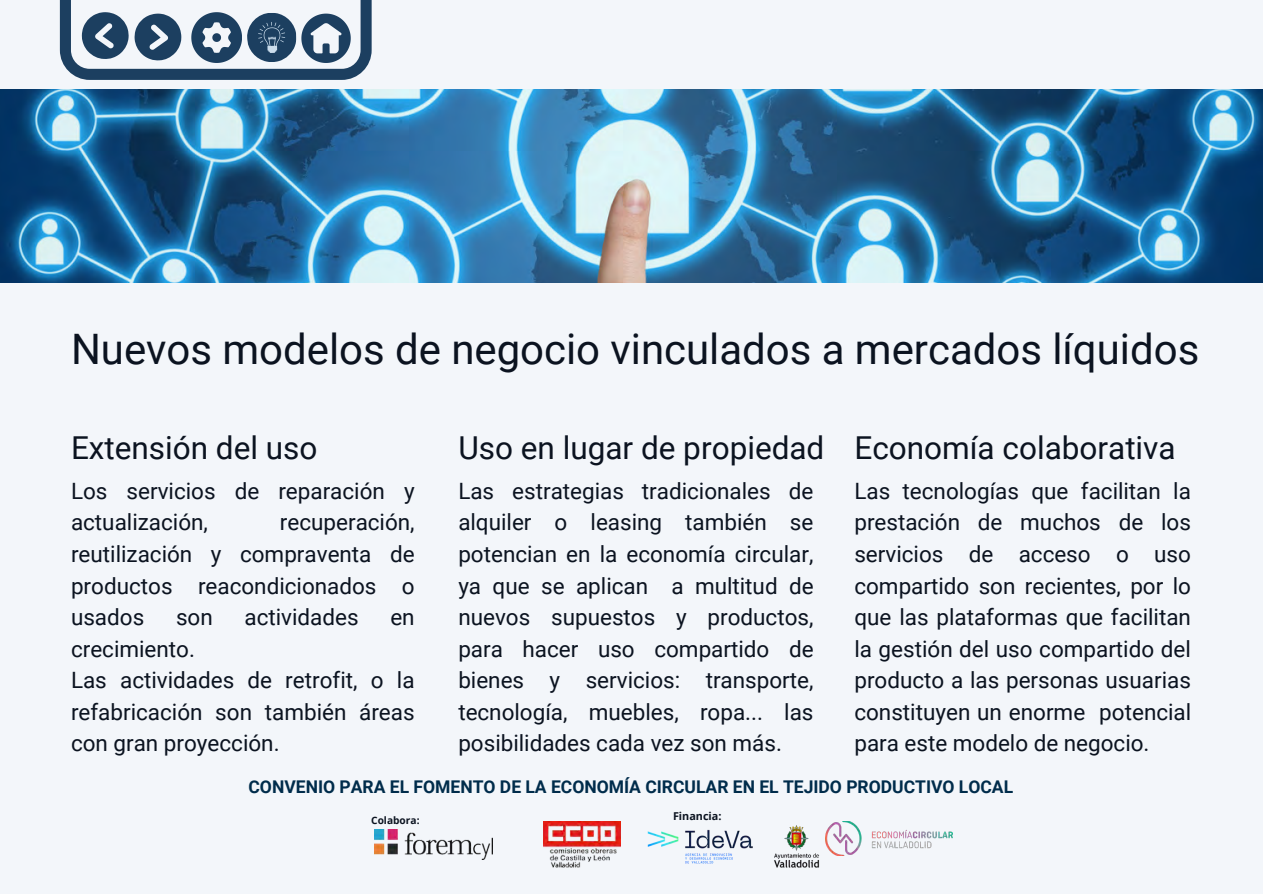
<style>
.page{position:relative;width:1263px;height:894px;background:#fff}
.page>*{position:absolute;margin:0;border:0;box-sizing:border-box;transform-origin:0 0}
.t1{font:42px "Roboto";color:#0b1320}
.t2{font:31.5px "Roboto";color:#0b1320}
.t3{font:22.5px/31.5px "Roboto";color:#0b1320;text-align:justify}
.t4{font:700 17.55px "Roboto";color:#002c4b}
.t5{font:700 10.8px "Open Sans";color:#0b1320}
.t6{font:700 10.2px "Open Sans";color:#0b1320}
</style>
<div class="page">
<div style="left:0;top:0;width:1263px;height:893px;background:#f3f6fa"></div>
<img style="left:0;top:89px;width:1263px;height:194px">
<img style="left:839px;top:821px;width:113px;height:34px">
<img style="left:543px;top:821px;width:78px;height:46px">
<img style="left:375px;top:829px;width:118px;height:29px">
<img style="left:647px;top:822px;width:192px;height:46px">
<svg style="left:60px;top:0;width:312px;height:80px"></svg>
<p class="t1" style="left:71px;top:324px;width:1130px">Nuevos modelos de negocio vinculados a mercados líquidos</p>
<p class="t2" style="left:71px;top:430px;width:248px">Extensión del uso</p>
<p class="t2" style="left:458px;top:430px;width:368px">Uso en lugar de propiedad</p>
<p class="t2" style="left:854px;top:430px;width:323px">Economía colaborativa</p>
<p class="t3" style="left:458px;top:475px;width:357px">Las estrategias tradicionales de alquiler o leasing también se potencian en la economía circular, ya que se aplican a multitud de nuevos supuestos y productos, para hacer uso compartido de bienes y servicios: transporte, tecnología, muebles, ropa... las posibilidades cada vez son más.</p>
<p class="t3" style="left:854px;top:475px;width:338px">Las tecnologías que facilitan la prestación de muchos de los servicios de acceso o uso compartido son recientes, por lo que las plataformas que facilitan la gestión del uso compartido del producto a las personas usuarias constituyen un enorme potencial para este modelo de negocio.</p>
<p class="t4" style="left:249px;top:776px;width:766px">CONVENIO PARA EL FOMENTO DE LA ECONOMÍA CIRCULAR EN EL TEJIDO PRODUCTIVO LOCAL</p>
<p class="t6" style="left:371px;top:813px;width:50px">Colabora:</p>
<p class="t3" style="left:71px;top:475px;width:345px">Los servicios de reparación y actualización,</p>
<p class="t3" style="left:71px;top:507px;width:345px;text-indent:209px">recuperación, reutilización y compraventa de productos reacondicionados o usados</p>
<p class="t3" style="left:176px;top:601px;width:38px">son</p>
<p class="t3" style="left:245px;top:601px;width:116px">actividades</p>
<p class="t3" style="left:390px;top:601px;width:26px">en</p>
<p class="t3" style="left:71px;top:633px;width:125px">crecimiento.</p>
<p class="t3" style="left:71px;top:664px;width:345px">Las actividades de retrofit, o la refabricación son también áreas con gran proyección.</p>
<p class="t5" style="left:673px;top:808px;width:50px">Financia:</p>
</div>
